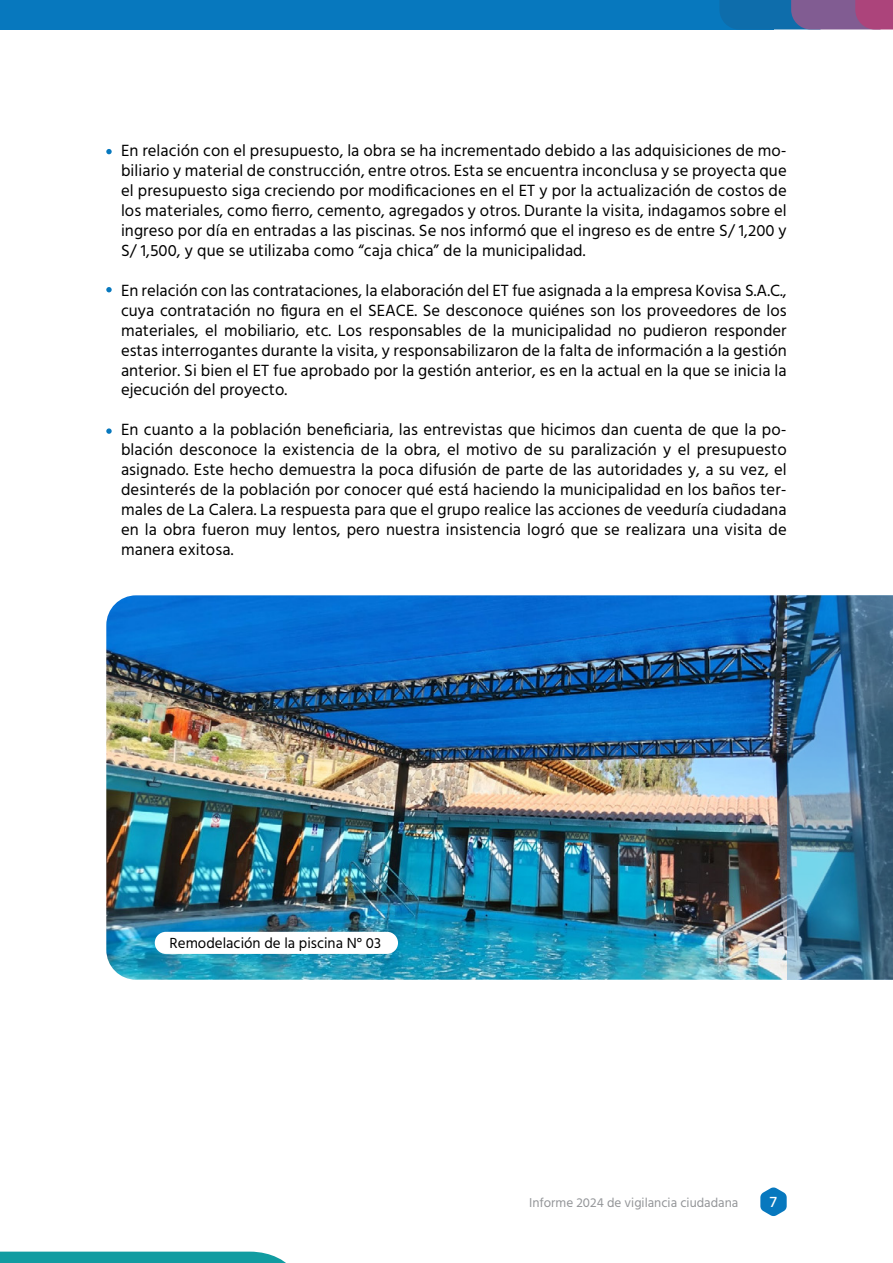
<style>
.page{position:relative;width:893px;height:1263px;background:#fff}
.page>*{position:absolute;margin:0;border:0;box-sizing:border-box;transform-origin:0 0}
.t1{font:16.65px/20px "Hind";letter-spacing:.005em;color:#000;text-align:justify}
.t2{font:500 15.45px "Hind";color:#fff}
.t3{font:15px "Hind";color:#000}
.t4{font:13.2px "Hind";color:#939598}
</style>
<div class="page">
<svg style="left:760px;top:1187px;width:27px;height:29px"></svg>
<div style="left:0;top:0;width:773px;height:29px;background:#0778be"></div>
<svg style="left:720px;top:0;width:173px;height:29px;background:#585e98"></svg>
<svg style="left:0;top:1251px;width:286px;height:12px;background:#26a4a9"></svg>
<img style="left:106px;top:595px;width:787px;height:385px">
<img style="left:787px;top:595px;width:105px;height:385px">
<svg style="left:106px;top:149px;width:6px;height:5px"></svg>
<svg style="left:106px;top:428px;width:6px;height:6px"></svg>
<svg style="left:106px;top:287px;width:6px;height:5px"></svg>
<div style="left:155px;top:932px;width:243px;height:22px;background:#fff;border-radius:11px"></div>
<p class="t1" style="left:121px;top:141px;width:667px">En relación con el presupuesto, la obra se ha incrementado debido a las adquisiciones de mo&shy;biliario y material de construcción, entre otros. Esta se encuentra inconclusa y se proyecta que el presupuesto siga creciendo por modificaciones en el ET y por la actualización de costos de los materiales, como fierro, cemento, agregados y otros. Durante la visita, indagamos sobre el ingreso por día en entradas a las piscinas. Se nos informó que el ingreso es de entre S/ 1,200 y S/ 1,500, y que se utilizaba como “caja chica” de la municipalidad.</p>
<p class="t1" style="left:121px;top:281px;width:667px">En relación con las contrataciones, la elaboración del ET fue asignada a la empresa Kovisa S.A.C., cuya contratación no figura en el SEACE. Se desconoce quiénes son los proveedores de los materiales, el mobiliario, etc. Los responsables de la municipalidad no pudieron responder estas interrogantes durante la visita, y responsabilizaron de la falta de información a la gestión anterior. Si bien el ET fue aprobado por la gestión anterior, es en la actual en la que se inicia la ejecución del proyecto.</p>
<p class="t1" style="left:121px;top:421px;width:667px">En cuanto a la población beneficiaria, las entrevistas que hicimos dan cuenta de que la po&shy;blación desconoce la existencia de la obra, el motivo de su paralización y el presupuesto asignado. Este hecho demuestra la poca difusión de parte de las autoridades y, a su vez, el desinterés de la población por conocer qué está haciendo la municipalidad en los baños ter&shy;males de La Calera. La respuesta para que el grupo realice las acciones de veeduría ciudadana en la obra fueron muy lentos, pero nuestra insistencia logró que se realizara una visita de manera exitosa.</p>
<p class="t3" style="left:170px;top:933px;width:213px">Remodelación de la piscina N° 03</p>
<p class="t4" style="left:529px;top:1193px;width:211px">Informe 2024 de vigilancia ciudadana</p>
<p class="t2" style="left:770px;top:1191px;width:9px">7</p>
</div>
